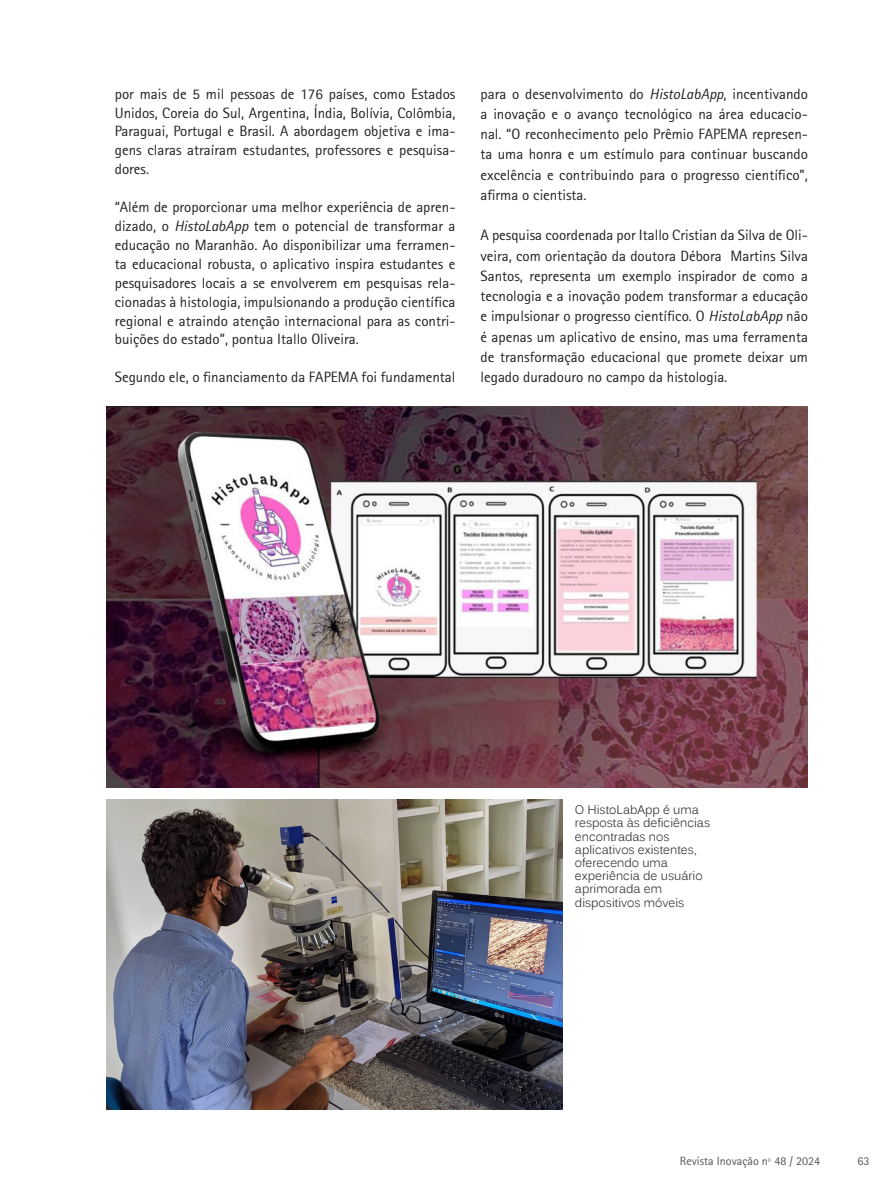
<style>
.page{position:relative;width:893px;height:1191px;background:#fff}
.page>*{position:absolute;margin:0;border:0;box-sizing:border-box;transform-origin:0 0}
.CORPO_DO_TEXTO{font:15px/20.2px "Rotis Sans Serif";color:#231f20;text-align:justify}
.quote__black{font:12.45px/13.2px "Kalinga";color:#303336;scale:.96 1}
.t1{font:12px "Rotis Sans Serif";color:#505457}
.s1{font-style:italic}
</style>
<div class="page">
<img style="left:106px;top:406px;width:702px;height:381px">
<img style="left:107px;top:799px;width:456px;height:310px">
<p class="CORPO_DO_TEXTO" style="left:115px;top:84px;width:342px;line-height:18.9px">por mais de 5 mil pessoas de 176 países, como Estados Unidos, Coreia do Sul, Argentina, Índia, Bolívia, Colômbia, Paraguai, Portugal e Brasil. A abordagem objetiva e ima&shy;gens claras atraíram estudantes, professores e pesquisa&shy;dores.</p>
<p class="CORPO_DO_TEXTO" style="left:115px;top:197px;width:342px;line-height:18.9px">“Além de proporcionar uma melhor experiência de apren&shy;dizado, o <span class="s1">HistoLabApp</span> tem o potencial de transformar a educação no Maranhão. Ao disponibilizar uma ferramen&shy;ta educacional robusta, o aplicativo inspira estudantes e pesquisadores locais a se envolverem em pesquisas rela&shy;cionadas à histologia, impulsionando a produção científica regional e atraindo atenção internacional para as contri&shy;buições do estado”, pontua Itallo Oliveira.</p>
<p class="CORPO_DO_TEXTO" style="left:115px;top:367px;width:342px">Segundo ele, o financiamento da FAPEMA foi fundamental</p>
<p class="CORPO_DO_TEXTO" style="left:480px;top:83px;width:329px">para o desenvolvimento do <span class="s1">HistoLabApp</span>, incentivando a inovação e o avanço tecnológico na área educacio&shy;nal. “O reconhecimento pelo Prêmio FAPEMA represen&shy;ta uma honra e um estímulo para continuar buscando excelência e contribuindo para o progresso científico”, afirma o cientista.</p>
<p class="CORPO_DO_TEXTO" style="left:480px;top:225px;width:329px">A pesquisa coordenada por Itallo Cristian da Silva de Oli&shy;veira, com orientação da doutora Débora Martins Silva Santos, representa um exemplo inspirador de como a tecnologia e a inovação podem transformar a educação e impulsionar o progresso científico. O <span class="s1">HistoLabApp</span> não é apenas um aplicativo de ensino, mas uma ferramenta de transformação educacional que promete deixar um legado duradouro no campo da histologia.</p>
<p class="quote__black" style="left:575px;top:804px;width:142px">O HistoLabApp é uma resposta às deficiências encontradas nos aplicativos existentes, oferecendo uma experiência de usuário aprimorada em dispositivos móveis</p>
<p class="t1" style="left:680px;top:1153px;width:142px">Revista Inovação nº 48 / 2024</p>
<p class="t1" style="left:857px;top:1153px;width:13px">63</p>
</div>
